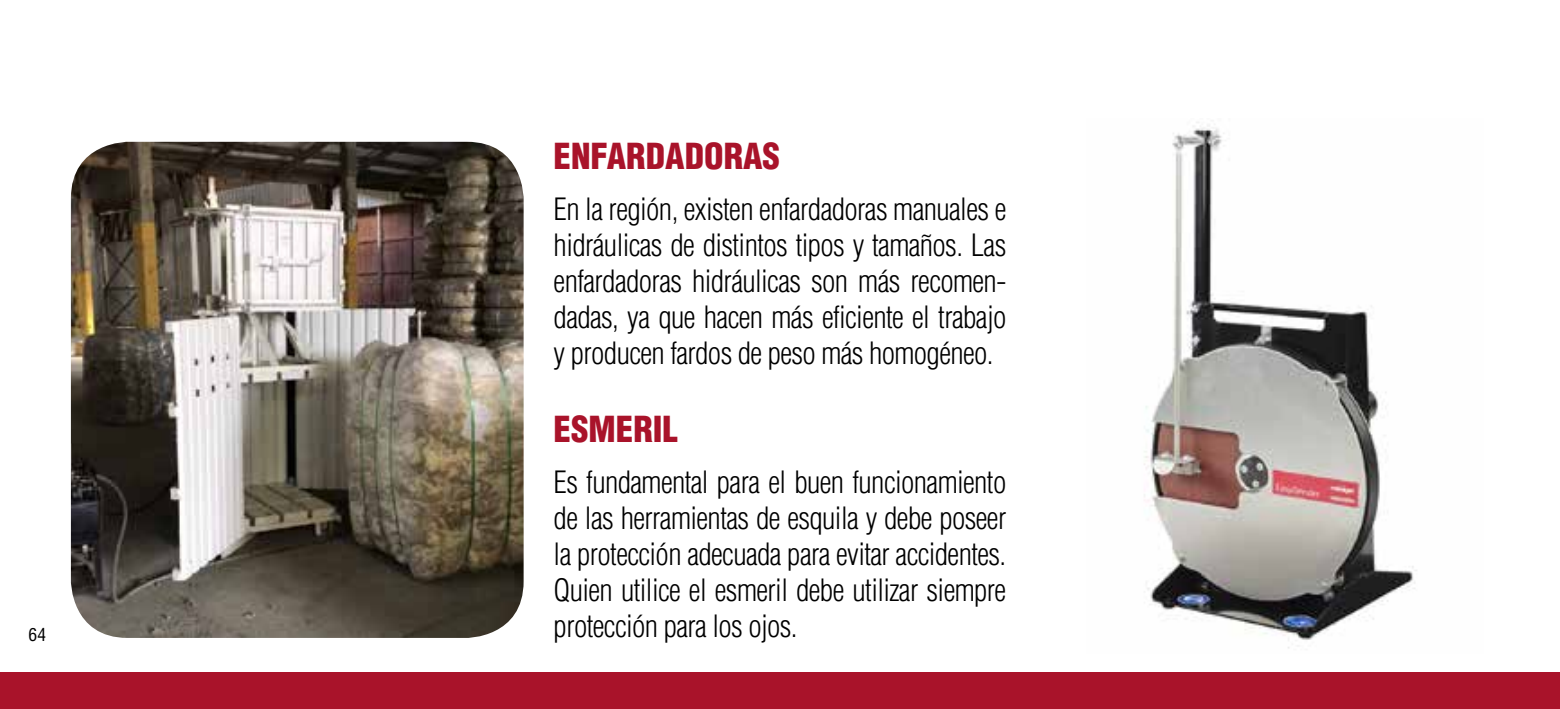
<style>
.page{position:relative;width:1560px;height:709px;background:#fff}
.page>*{position:absolute;margin:0;border:0;box-sizing:border-box;transform-origin:0 0}
.t1{font:900 condensed 35px "Helvetica LT Std";color:#a9132a}
.t2{font:300 condensed 30px/36px "Helvetica LT Std";letter-spacing:-.02em;color:#000;text-align:justify}
.t3{font:condensed 17.5px "Helvetica LT Std";color:#000}
</style>
<div class="page">
<img style="left:71px;top:142px;width:452px;height:496px">
<div style="left:0;top:672px;width:1559px;height:37px;background:#a9132a"></div>
<img style="left:1144px;top:122px;width:273px;height:527px">
<p class="t3" style="left:29px;top:623px;width:19px">64</p>
<p class="t1" style="left:553px;top:134px;width:228px">ENFARDADORAS</p>
<p class="t2" style="left:553px;top:191px;width:454px">En la región, existen enfardadoras manuales e hidráulicas de distintos tipos y tamaños. Las enfardadoras hidráulicas son más recomen&shy;dadas, ya que hacen más eficiente el trabajo y producen fardos de peso más homogéneo.</p>
<p class="t1" style="left:553px;top:407px;width:126px">ESMERIL</p>
<p class="t2" style="left:553px;top:464px;width:454px">Es fundamental para el buen funcionamiento de las herramientas de esquila y debe poseer la protección adecuada para evitar accidentes.<br>Quien utilice el esmeril debe utilizar siempre protección para los ojos.</p>
</div>
